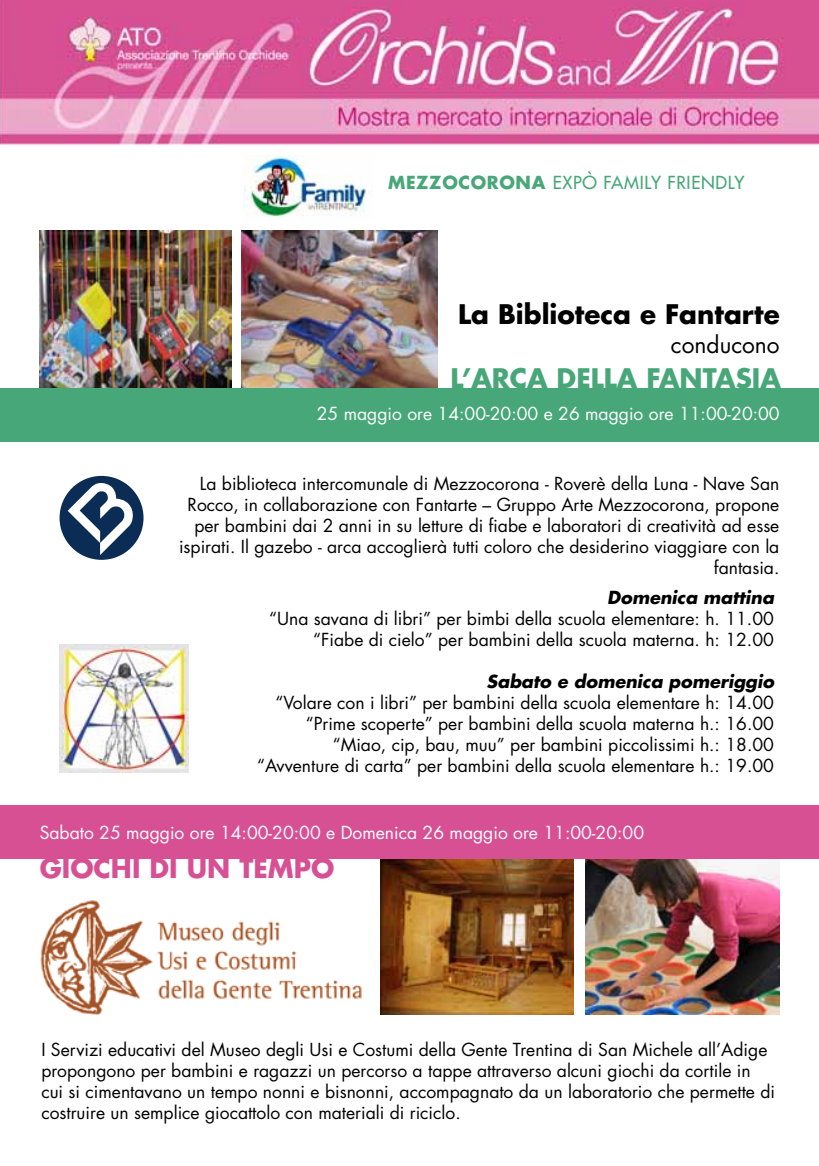
<style>
.page{position:relative;width:819px;height:1166px;background:#fff}
.page>*{position:absolute;margin:0;border:0;box-sizing:border-box;transform-origin:0 0}
.t1{font:700 26.25px "Futura";color:#000}
.t2{font:700 26.25px "Futura";color:#47a779}
.t3{font:700 26.25px "Futura";color:#d85094}
.t4{font:22.75px "Futura";color:#000}
.t5{font:17.5px/21px "Futura";color:#000;text-align:right}
.t6{font:17.5px "Futura";color:#fff}
.t7{font:italic 700 17.5px "Futura";color:#000}
.t8{font:17.5px "Futura";letter-spacing:.035em;color:#47a779}
.s1{font-weight:700}
</style>
<div class="page">
<img style="left:585px;top:858px;width:194px;height:156px">
<img style="left:381px;top:858px;width:192px;height:156px">
<div style="left:60px;top:476px;width:83px;height:84px;background:#0b2c54;border-radius:50%"></div>
<svg style="left:68px;top:483px;width:65px;height:72px"></svg>
<img style="left:243px;top:156px;width:123px;height:61px">
<img style="left:60px;top:645px;width:128px;height:127px">
<img style="left:0;top:1px;width:819px;height:143px">
<img style="left:39px;top:230px;width:192px;height:159px">
<img style="left:242px;top:230px;width:195px;height:159px">
<div style="left:0;top:389px;width:819px;height:53px;background:#47a779"></div>
<div style="left:0;top:805px;width:819px;height:53px;background:#d85094"></div>
<img style="left:40px;top:900px;width:322px;height:114px">
<hr style="left:0;top:0;width:819px;height:1px;background:#d85094">
<p class="t8" style="left:388px;top:171px;width:358px"><span class="s1">MEZZOCORONA</span> EXPÒ FAMILY FRIENDLY</p>
<h1 class="t1" style="left:458px;top:296px;width:323px">La Biblioteca e Fantarte</h1>
<h2 class="t4" style="left:670px;top:329px;width:110px">conducono</h2>
<h1 class="t2" style="left:450px;top:360px;width:332px">L’ARCA DELLA FANTASIA</h1>
<p class="t6" style="left:317px;top:401px;width:464px">25 maggio ore 14:00-20:00 e 26 maggio ore 11:00-20:00</p>
<p class="t5" style="left:179px;top:472px;width:602px">La biblioteca intercomunale di Mezzocorona - Roverè della Luna - Nave San Rocco, in collaborazione con Fantarte – Gruppo Arte Mezzocorona, propone per bambini dai 2 anni in su letture di fiabe e laboratori di creatività ad esse ispirati. Il gazebo - arca accoglierà tutti coloro che desiderino viaggiare con la fantasia.</p>
<p class="t7" style="left:607px;top:585px;width:168px">Domenica mattina</p>
<p class="t5" style="left:269px;top:608px;width:506px">“Una savana di libri” per bimbi della scuola elementare: h. 11.00 “Fiabe di cielo” per bambini della scuola materna. h: 12.00</p>
<p class="t7" style="left:486px;top:669px;width:289px">Sabato e domenica pomeriggio</p>
<p class="t5" style="left:257px;top:692px;width:518px">“Volare con i libri” per bambini della scuola elementare h: 14.00 “Prime scoperte” per bambini della scuola materna h.: 16.00 “Miao, cip, bau, muu” per bambini piccolissimi h.: 18.00 “Avventure di carta” per bambini della scuola elementare h.: 19.00</p>
<p class="t6" style="left:40px;top:820px;width:606px">Sabato 25 maggio ore 14:00-20:00 e Domenica 26 maggio ore 11:00-20:00</p>
<h1 class="t3" style="left:40px;top:850px;width:296px">GIOCHI DI UN TEMPO</h1>
<p class="t5" style="left:41px;top:1038px;width:735px;text-align:left">I Servizi educativi del Museo degli Usi e Costumi della Gente Trentina di San Michele all’Adige propongono per bambini e ragazzi un percorso a tappe attraverso alcuni giochi da cortile in cui si cimentavano un tempo nonni e bisnonni, accompagnato da un laboratorio che permette di costruire un semplice giocattolo con materiali di riciclo.</p>
</div>
